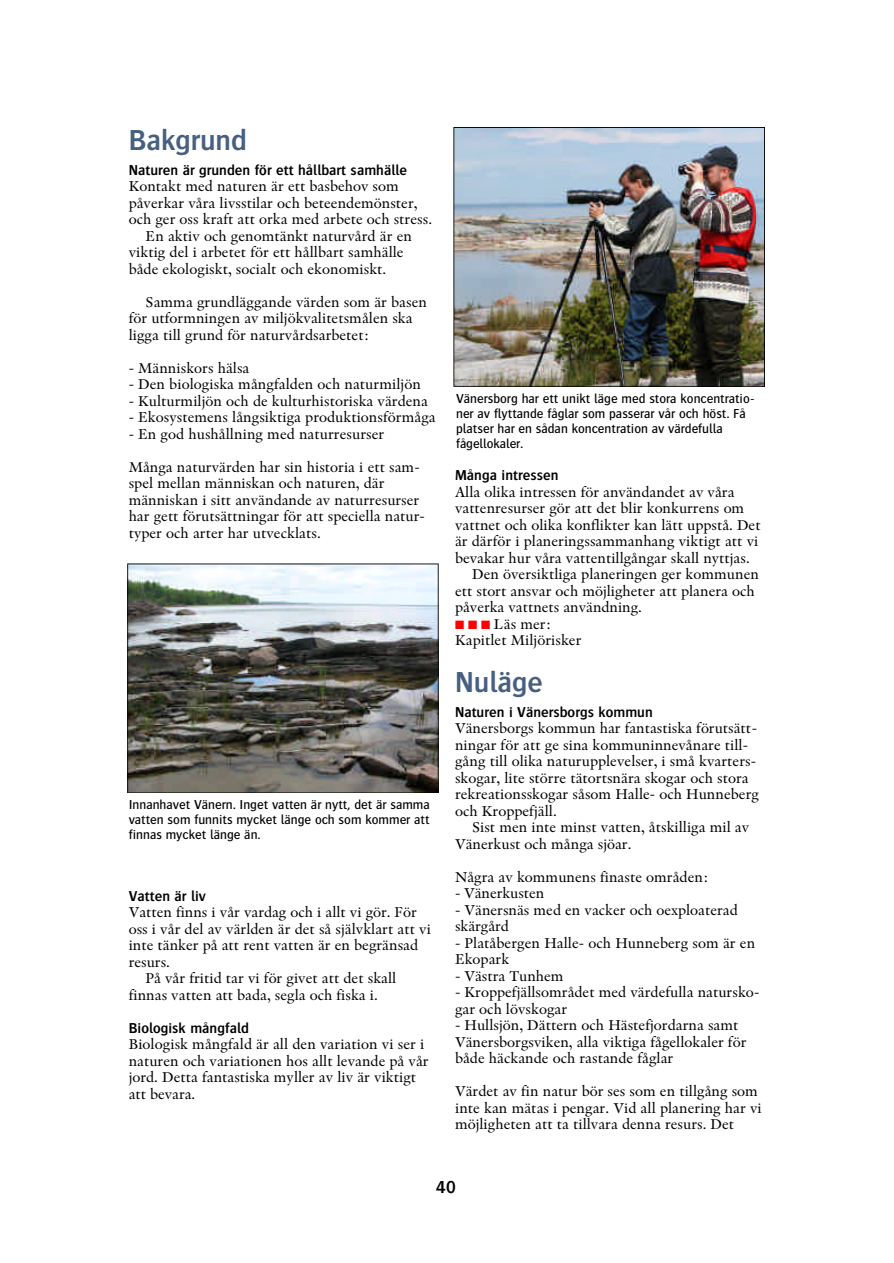
<style>
.page{position:relative;width:894px;height:1263px;background:#fff}
.page>*{position:absolute;margin:0;border:0;box-sizing:border-box;transform-origin:0 0}
.t1{font:600 30px "Bosis";color:#476081}
.t2{font:600 18px "Bosis";color:#000}
.t3{font:15px/16.5px "Indigo";color:#000}
.t4{font:600 15px "Bosis";color:#000}
.t5{font:500 13.5px/15px "Bosis";color:#000;text-align:justify}
.s1{color:#f00}
</style>
<div class="page">
<img style="left:127px;top:564px;width:312px;height:229px">
<img style="left:453px;top:127px;width:312px;height:260px">
<h1 class="t1" style="left:129px;top:124px;width:120px">Bakgrund</h1>
<p class="t4" style="left:129px;top:162px;width:280px">Naturen är grunden för ett hållbart samhälle</p>
<p class="t3" style="left:129px;top:178px;width:272px">Kontakt med naturen är ett basbehov som</p>
<p class="t3" style="left:129px;top:194px;width:290px">påverkar våra livsstilar och beteendemönster,</p>
<p class="t3" style="left:129px;top:211px;width:305px">och ger oss kraft att orka med arbete och stress.</p>
<p class="t3" style="left:146px;top:227px;width:268px">En aktiv och genomtänkt naturvård är en</p>
<p class="t3" style="left:129px;top:244px;width:277px">viktig del i arbetet för ett hållbart samhälle</p>
<p class="t3" style="left:129px;top:260px;width:259px">både ekologiskt, socialt och ekonomiskt.</p>
<p class="t3" style="left:129px;top:293px;width:300px;text-indent:17px">Samma grundläggande värden som är basen för utformningen av miljökvalitetsmålen ska ligga till grund för naturvårdsarbetet:</p>
<p class="t3" style="left:129px;top:359px;width:122px">- Människors hälsa</p>
<p class="t3" style="left:129px;top:376px;width:294px">- Den biologiska mångfalden och naturmiljön</p>
<p class="t3" style="left:129px;top:392px;width:301px">- Kulturmiljön och de kulturhistoriska värdena</p>
<p class="t3" style="left:129px;top:409px;width:309px">- Ekosystemens långsiktiga produktionsförmåga</p>
<p class="t3" style="left:129px;top:425px;width:257px">- En god hushållning med naturresurser</p>
<p class="t3" style="left:129px;top:458px;width:298px">Många naturvärden har sin historia i ett sam&shy;spel mellan människan och naturen, där människan i sitt användande av naturresurser har gett förutsättningar för att speciella natur&shy;typer och arter har utvecklats.</p>
<p class="t5" style="left:129px;top:796px;width:303px">Innanhavet Vänern. Inget vatten är nytt, det är samma vatten som funnits mycket länge och som kommer att finnas mycket länge än.</p>
<p class="t4" style="left:129px;top:888px;width:79px">Vatten är liv</p>
<p class="t3" style="left:129px;top:904px;width:290px">Vatten finns i vår vardag och i allt vi gör. För</p>
<p class="t3" style="left:129px;top:920px;width:304px">oss i vår del av världen är det så självklart att vi</p>
<p class="t3" style="left:129px;top:937px;width:291px">inte tänker på att rent vatten är en begränsad</p>
<p class="t3" style="left:129px;top:953px;width:43px">resurs.</p>
<p class="t3" style="left:146px;top:970px;width:252px">På vår fritid tar vi för givet att det skall</p>
<p class="t3" style="left:129px;top:986px;width:251px">finnas vatten att bada, segla och fiska i.</p>
<p class="t4" style="left:129px;top:1020px;width:122px">Biologisk mångfald</p>
<p class="t3" style="left:129px;top:1036px;width:302px">Biologisk mångfald är all den variation vi ser i naturen och variationen hos allt levande på vår jord. Detta fantastiska myller av liv är viktigt att bevara.</p>
<p class="t5" style="left:456px;top:391px;width:300px;text-align:left">Vänersborg har ett unikt läge med stora koncentratio&shy;ner av flyttande fåglar som passerar vår och höst. Få platser har en sådan koncentration av värdefulla fågellokaler.</p>
<p class="t4" style="left:455px;top:467px;width:105px">Många intressen</p>
<p class="t3" style="left:455px;top:484px;width:281px">Alla olika intressen för användandet av våra</p>
<p class="t3" style="left:455px;top:500px;width:291px">vattenresurser gör att det blir konkurrens om</p>
<p class="t3" style="left:455px;top:517px;width:307px">vattnet och olika konflikter kan lätt uppstå. Det</p>
<p class="t3" style="left:455px;top:533px;width:305px">är därför i planeringssammanhang viktigt att vi</p>
<p class="t3" style="left:455px;top:550px;width:296px">bevakar hur våra vattentillgångar skall nyttjas.</p>
<p class="t3" style="left:472px;top:566px;width:288px">Den översiktliga planeringen ger kommunen</p>
<p class="t3" style="left:455px;top:583px;width:301px">ett stort ansvar och möjligheter att planera och</p>
<p class="t3" style="left:455px;top:599px;width:189px">påverka vattnets användning.</p>
<p class="t3" style="left:455px;top:616px;width:128px"><span class="s1">■</span> <span class="s1">■</span> <span class="s1">■</span> Läs mer:<br>Kapitlet Miljörisker</p>
<h1 class="t1" style="left:455px;top:666px;width:89px">Nuläge</h1>
<p class="t4" style="left:455px;top:704px;width:199px">Naturen i Vänersborgs kommun</p>
<p class="t3" style="left:455px;top:720px;width:306px">Vänersborgs kommun har fantastiska förutsätt&shy;ningar för att ge sina kommuninnevånare till&shy;gång till olika naturupplevelser, i små kvarters&shy;skogar, lite större tätortsnära skogar och stora rekreationsskogar såsom Halle- och Hunneberg och Kroppefjäll.</p>
<p class="t3" style="left:455px;top:819px;width:296px;text-indent:17px">Sist men inte minst vatten, åtskilliga mil av<br>Vänerkust och många sjöar.</p>
<p class="t3" style="left:455px;top:869px;width:255px">Några av kommunens finaste områden:</p>
<p class="t3" style="left:455px;top:885px;width:91px">- Vänerkusten</p>
<p class="t3" style="left:455px;top:902px;width:284px">- Vänersnäs med en vacker och oexploaterad skärgård</p>
<p class="t3" style="left:455px;top:935px;width:302px">- Platåbergen Halle- och Hunneberg som är en<br>Ekopark</p>
<p class="t3" style="left:455px;top:968px;width:110px">- Västra Tunhem</p>
<p class="t3" style="left:455px;top:984px;width:306px">- Kroppefjällsområdet med värdefulla natursko&shy;gar och lövskogar</p>
<p class="t3" style="left:455px;top:1017px;width:293px">- Hullsjön, Dättern och Hästefjordarna samt<br>Vänersborgsviken, alla viktiga fågellokaler för både häckande och rastande fåglar</p>
<p class="t3" style="left:455px;top:1083px;width:308px">Värdet av fin natur bör ses som en tillgång som inte kan mätas i pengar. Vid all planering har vi möjligheten att ta tillvara denna resurs. Det</p>
<p class="t2" style="left:436px;top:1177px;width:21px">40</p>
</div>
